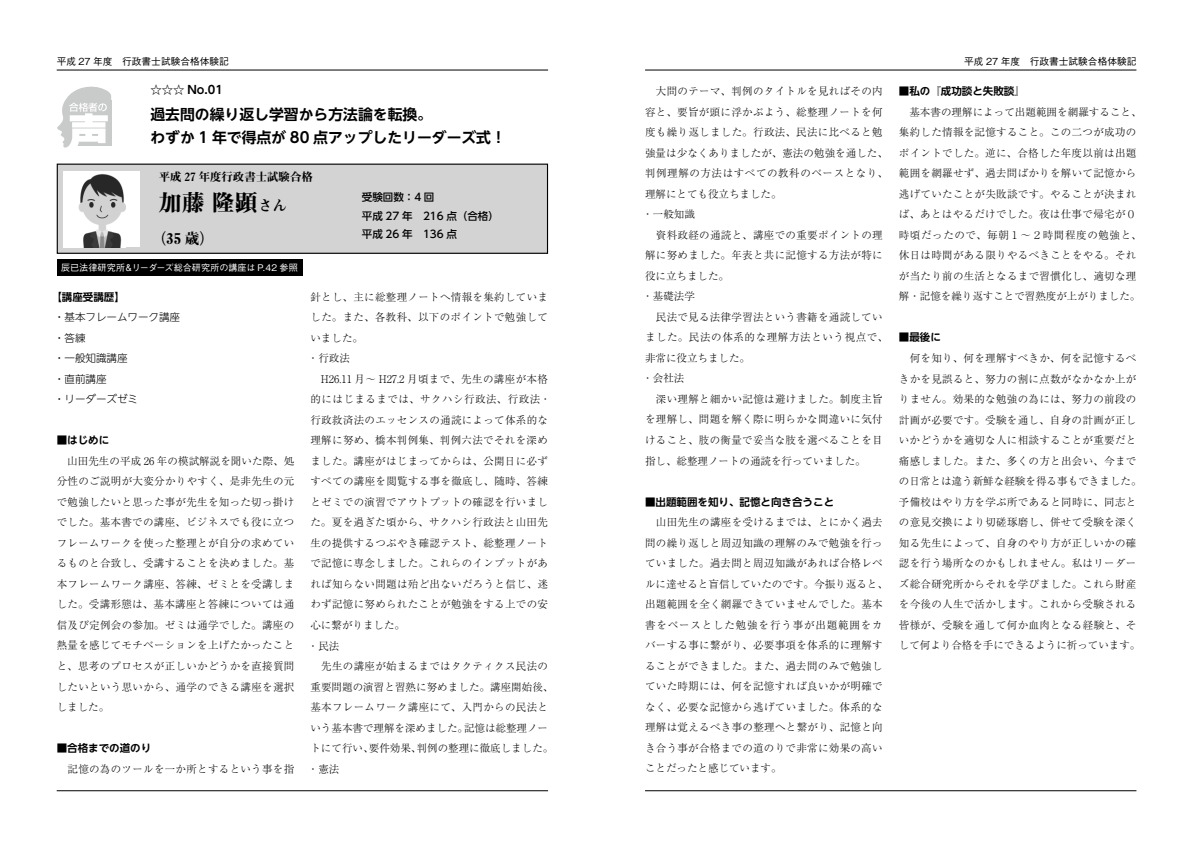
<style>
.page{position:relative;width:1191px;height:842px;background:#fff}
.page>*{position:absolute;margin:0;border:0;box-sizing:border-box;transform-origin:0 0}
.t1{font:22.8px "Midashi Min Pr 6 MA31";color:#000}
.t2{font:700 14.8px/22.8px "UD Shin Go NT Pro De";color:#000}
.t3{font:14.8px "Midashi Min Pr 6 MA31";color:#000}
.t4{font:11.4px "Midashi Min Pr 6 MA31";color:#000}
.t5{font:700 11.4px "UD Shin Go NT Pro De";color:#000}
.t6{font:300 10.5px/20.5px "Ryumin Pr 6";letter-spacing:.03em;color:#000}
.t7{font:700 10.5px "UD Shin Go NT Pro De";color:#000}
.t8{font:300 10.5px/20.5px "UD Shin Go NT Pro";color:#000}
.t9{font:500 10.5px/18.4px "UD Shin Go NT Pro";color:#000}
.t10{font:500 9.7px "Gothic BBB Pr 6";color:#000}
.t11{font:500 9.1px "Gothic BBB Pr 6";letter-spacing:-.01em;color:#fff}
.s1{font-size:14.8px}
</style>
<div class="page">
<hr style="left:57px;top:70px;width:491px;height:1px;background:#000">
<hr style="left:645px;top:70px;width:491px;height:1px;background:#000">
<hr style="left:57px;top:790px;width:491px;height:1px;background:#000">
<hr style="left:645px;top:790px;width:491px;height:1px;background:#000">
<svg style="left:57px;top:86px;width:54px;height:62px"></svg>
<div style="left:57px;top:164px;width:490px;height:89px;background:#d3d3d4"></div>
<div style="left:57px;top:164px;width:491px;height:90px;border:1px solid #000"></div>
<div style="left:64px;top:171px;width:76px;height:76px;background:#fff"></div>
<img style="left:78px;top:174px;width:47px;height:73px">
<div style="left:57px;top:259px;width:245px;height:16px;background:#000"></div>
<p class="t10" style="left:57px;top:54px;width:174px">平成 27 年度　行政書士試験合格体験記</p>
<p class="t10" style="left:964px;top:54px;width:174px">平成 27 年度　行政書士試験合格体験記</p>
<p class="t5" style="left:150px;top:81px;width:74px">☆☆☆ No.01</p>
<h2 class="t2" style="left:150px;top:103px;width:357px">過去問の繰り返し学習から方法論を転換。<br>わずか 1 年で得点が 80 点アップしたリーダーズ式！</h2>
<p class="t4" style="left:159px;top:168px;width:155px">平成 27 年度行政書士試験合格</p>
<h1 class="t1" style="left:159px;top:185px;width:130px">加藤 隆顕<span class="s1">さん</span></h1>
<h2 class="t3" style="left:151px;top:227px;width:64px">（35 歳）</h2>
<p class="t9" style="left:362px;top:188px;width:139px">受験回数：4 回<br>平成 27 年　216 点（合格）平成 26 年　136 点</p>
<p class="t11" style="left:61px;top:260px;width:238px">辰已法律研究所＆リーダーズ総合研究所の講座は P.42 参照</p>
<p class="t7" style="left:51px;top:288px;width:75px">【講座受講歴】</p>
<p class="t8" style="left:54px;top:306px;width:128px">・基本フレームワーク講座・答練<br>・一般知識講座<br>・直前講座<br>・リーダーズゼミ</p>
<p class="t7" style="left:57px;top:432px;width:54px">■はじめに</p>
<p class="t6" style="left:57px;top:450px;width:239px;text-align:justify">　山田先生の平成 26 年の模試解説を聞いた際、処分性のご説明が大変分かりやすく、是非先生の元で勉強したいと思った事が先生を知った切っ掛けでした。基本書での講座、ビジネスでも役に立つフレームワークを使った整理とが自分の求めているものと合致し、受講することを決めました。基本フレームワーク講座、答練、ゼミとを受講しました。受講形態は、基本講座と答練については通信及び定例会の参加。ゼミは通学でした。講座の熱量を感じてモチベーションを上げたかったことと、思考のプロセスが正しいかどうかを直接質問したいという思いから、通学のできる講座を選択しました。</p>
<p class="t7" style="left:57px;top:739px;width:96px">■合格までの道のり</p>
<p class="t6" style="left:57px;top:758px;width:239px">　記憶の為のツールを一か所とするという事を指</p>
<p class="t6" style="left:308px;top:286px;width:247px">針とし、主に総整理ノートへ情報を集約していました。また、各教科、以下のポイントで勉強していました。<br>・行政法<br>　H26.11 月～ H27.2 月頃まで、先生の講座が本格的にはじまるまでは、サクハシ行政法、行政法・行政救済法のエッセンスの通読によって体系的な理解に努め、橋本判例集、判例六法でそれを深めました。講座がはじまってからは、公開日に必ずすべての講座を閲覧する事を徹底し、随時、答練とゼミでの演習でアウトプットの確認を行いました。夏を過ぎた頃から、サクハシ行政法と山田先生の提供するつぶやき確認テスト、総整理ノートで記憶に専念しました。これらのインプットがあれば知らない問題は殆ど出ないだろうと信じ、迷わず記憶に努められたことが勉強をする上での安心に繋がりました。<br>・民法<br>　先生の講座が始まるまではタクティクス民法の重要問題の演習と習熟に努めました。講座開始後、基本フレームワーク講座にて、入門からの民法という基本書で理解を深めました。記憶は総整理ノートにて行い、要件効果、判例の整理に徹底しました。・憲法</p>
<p class="t6" style="left:642px;top:80px;width:247px">　大問のテーマ、判例のタイトルを見ればその内容と、要旨が頭に浮かぶよう、総整理ノートを何度も繰り返しました。行政法、民法に比べると勉強量は少なくありましたが、憲法の勉強を通した、判例理解の方法はすべての教科のベースとなり、理解にとても役立ちました。<br>・一般知識<br>　資料政経の通読と、講座での重要ポイントの理解に努めました。年表と共に記憶する方法が特に役に立ちました。<br>・基礎法学<br>　民法で見る法律学習法という書籍を通読していました。民法の体系的な理解方法という視点で、非常に役立ちました。<br>・会社法<br>　深い理解と細かい記憶は避けました。制度主旨を理解し、問題を解く際に明らかな間違いに気付けること、肢の衡量で妥当な肢を選べることを目指し、総整理ノートの通読を行っていました。</p>
<p class="t7" style="left:645px;top:493px;width:191px">■出題範囲を知り、記憶と向き合うこと</p>
<p class="t6" style="left:645px;top:511px;width:244px">　山田先生の講座を受けるまでは、とにかく過去問の繰り返しと周辺知識の理解のみで勉強を行っていました。過去問と周辺知識があれば合格レベルに達せると盲信していたのです。今振り返ると、出題範囲を全く網羅できていませんでした。基本書をベースとした勉強を行う事が出題範囲をカバーする事に繋がり、必要事項を体系的に理解することができました。また、過去問のみで勉強していた時期には、何を記憶すれば良いかが明確でなく、必要な記憶から逃げていました。体系的な理解は覚えるべき事の整理へと繋がり、記憶と向き合う事が合格までの道のりで非常に効果の高いことだったと感じています。</p>
<p class="t7" style="left:899px;top:83px;width:128px">■私の『成功談と失敗談』</p>
<p class="t6" style="left:899px;top:101px;width:244px">　基本書の理解によって出題範囲を網羅すること、集約した情報を記憶すること。この二つが成功のポイントでした。逆に、合格した年度以前は出題範囲を網羅せず、過去問ばかりを解いて記憶から逃げていたことが失敗談です。やることが決まれば、あとはやるだけでした。夜は仕事で帰宅が０時頃だったので、毎朝１～２時間程度の勉強と、休日は時間がある限りやるべきことをやる。それが当たり前の生活となるまで習慣化し、適切な理解・記憶を繰り返すことで習熟度が上がりました。</p>
<p class="t7" style="left:899px;top:329px;width:44px">■最後に</p>
<p class="t6" style="left:899px;top:347px;width:244px">　何を知り、何を理解すべきか、何を記憶するべきかを見誤ると、努力の割に点数がなかなか上がりません。効果的な勉強の為には、努力の前段の計画が必要です。受験を通し、自身の計画が正しいかどうかを適切な人に相談することが重要だと痛感しました。また、多くの方と出会い、今までの日常とは違う新鮮な経験を得る事もできました。予備校はやり方を学ぶ所であると同時に、同志との意見交換により切磋琢磨し、併せて受験を深く知る先生によって、自身のやり方が正しいかの確認を行う場所なのかもしれません。私はリーダーズ総合研究所からそれを学びました。これら財産を今後の人生で活かします。これから受験される皆様が、受験を通して何か血肉となる経験と、そして何より合格を手にできるように祈っています。</p>
</div>
